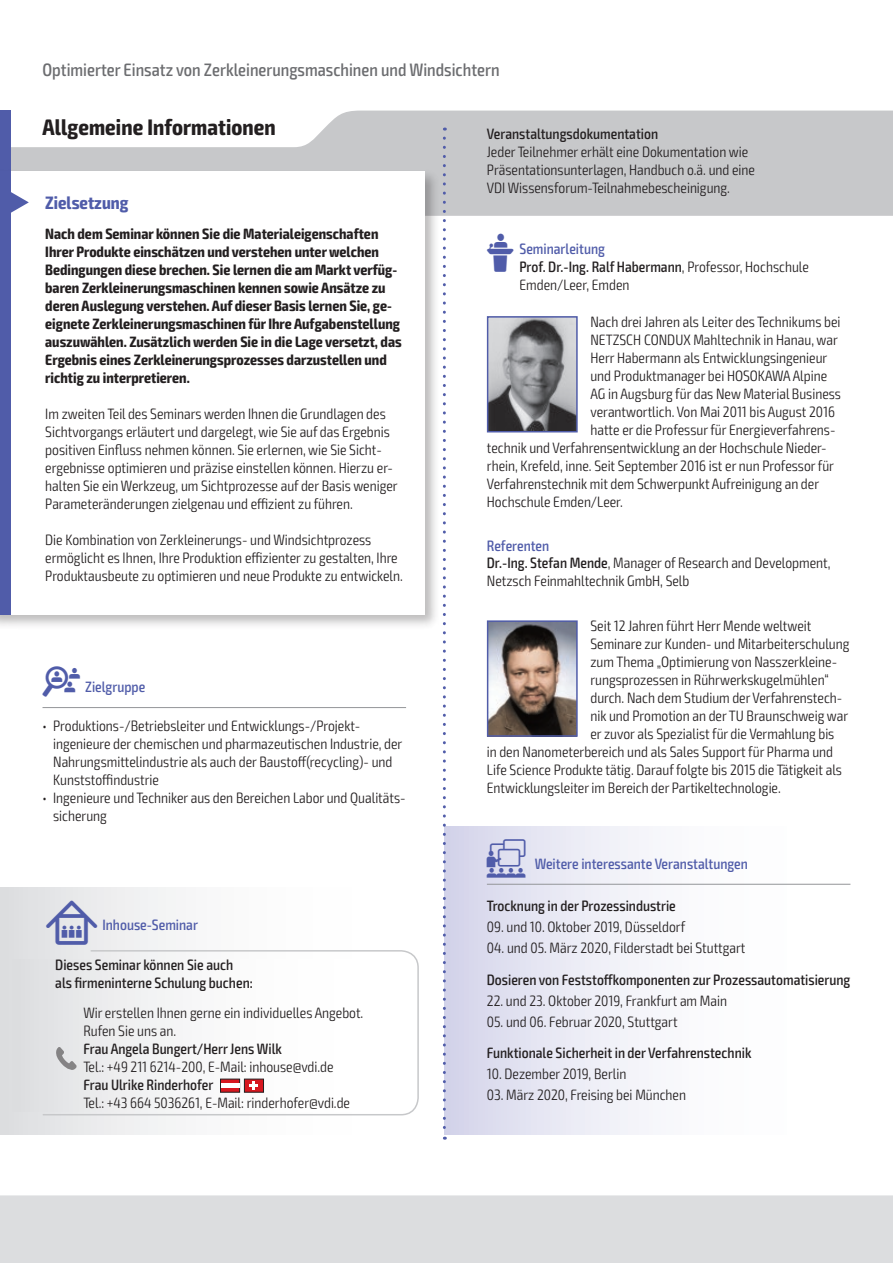
<style>
.page{position:relative;width:893px;height:1263px;background:#fff}
.page>*{position:absolute;margin:0;border:0;box-sizing:border-box;transform-origin:0 0}
.t1{font:700 condensed 22.5px "Exo 2";letter-spacing:.005em;color:#231f20}
.t2{font:500 condensed 18px "Exo 2";color:#6c6d70}
.t3{font:700 condensed 18px "Exo 2";color:#505ca9}
.t4{font:300 condensed 15px/18px "Exo 2";color:#231f20}
.t5{font:700 condensed 15px/18px "Exo 2";color:#231f20}
.t6{font:500 condensed 15px/18px "Exo 2";color:#231f20}
.t7{font:500 condensed 15px "Exo 2";color:#505ca9}
.s1{font-family:"VDI Iconset S4 A Regular";font-weight:400;font-stretch:normal}
.s2{font-family:"VDI Iconset S4 A Regular";font-weight:400;font-stretch:normal;font-size:15.45px}
.s3{font-weight:500}
.s4{font-family:"VDI Iconset S4 A Regular";font-weight:400;font-stretch:normal;font-size:19.5px}
</style>
<div class="page">
<div style="left:0;top:1195px;width:893px;height:68px;background:#dcdddf"></div>
<svg style="left:11px;top:111px;width:881px;height:105px;fill:#c7c8ca"></svg>
<hr style="left:892px;top:111px;width:1px;height:105px;background:#505ca9">
<div style="left:0;top:111px;width:11px;height:63px;background:#505ca9"></div>
<div style="left:444px;top:827px;width:406px;height:307px;background:linear-gradient(to right,#dadbed,#fff)"></div>
<hr style="left:487px;top:884px;width:363px;height:1px;background:#939598">
<hr style="left:43px;top:707px;width:363px;height:1px;background:#939598">
<div style="left:0;top:168px;width:440px;height:462px;background:#231f20;opacity:.3"></div>
<div style="left:0;top:171px;width:424px;height:444px;background:#fff"></div>
<div style="left:0;top:171px;width:11px;height:444px;background:#505ca9"></div>
<svg style="left:11px;top:192px;width:18px;height:21px"></svg>
<img style="left:490px;top:319px;width:85px;height:110px">
<div style="left:487px;top:316px;width:91px;height:116px;border:2px solid #505ca9"></div>
<img style="left:490px;top:623px;width:85px;height:111px">
<div style="left:487px;top:620px;width:91px;height:117px;border:2px solid #505ca9"></div>
<div style="left:0;top:887px;width:419px;height:247px;background:linear-gradient(to right,#e2e3e5,#fff)"></div>
<svg style="left:42px;top:949px;width:377px;height:167px"></svg>
<div style="left:13px;top:959px;width:382px;height:152px;background:linear-gradient(to right,#e3e3e5,#fff)"></div>
<svg style="left:220px;top:1079px;width:44px;height:13px"></svg>
<div style="left:221px;top:1083px;width:18px;height:5px;background:#fff"></div>
<svg style="left:56px;top:1047px;width:21px;height:23px"></svg>
<svg style="left:443px;top:138px;width:3px;height:1002px"></svg>
<p class="t2" style="left:43px;top:59px;width:459px">Optimierter Einsatz von Zerkleinerungsmaschinen und Windsichtern</p>
<h1 class="t1" style="left:43px;top:113px;width:235px">Allgemeine Informationen</h1>
<p class="t6" style="left:487px;top:125px;width:173px">Veranstaltungsdokumentation</p>
<p class="t4" style="left:487px;top:143px;width:270px">Jeder Teilnehmer erhält eine Dokumentation wie<br>Präsentationsunterlagen, Handbuch o.ä. und eine<br>VDI Wissensforum-Teilnahmebescheinigung.</p>
<p class="t3" style="left:45px;top:192px;width:85px">Zielsetzung</p>
<p class="t5" style="left:45px;top:225px;width:358px">Nach dem Seminar können Sie die Materialeigenschaften Ihrer Produkte einschätzen und verstehen unter welchen Bedingungen diese brechen. Sie lernen die am Markt verfüg&shy;baren Zerkleinerungsmaschinen kennen sowie Ansätze zu deren Auslegung verstehen. Auf dieser Basis lernen Sie, ge&shy;eignete Zerkleinerungsmaschinen für Ihre Aufgabenstellung auszuwählen. Zusätzlich werden Sie in die Lage versetzt, das Ergebnis eines Zerkleinerungsprozesses darzustellen und richtig zu interpretieren.</p>
<p class="t4" style="left:45px;top:405px;width:354px">Im zweiten Teil des Seminars werden Ihnen die Grundlagen des Sichtvorgangs erläutert und dargelegt, wie Sie auf das Ergebnis positiven Einfluss nehmen können. Sie erlernen, wie Sie Sicht&shy;ergebnisse optimieren und präzise einstellen können. Hierzu er&shy;halten Sie ein Werkzeug, um Sichtprozesse auf der Basis weniger Parameteränderungen zielgenau und effizient zu führen.</p>
<p class="t4" style="left:45px;top:531px;width:359px">Die Kombination von Zerkleinerungs- und Windsichtprozess ermöglicht es Ihnen, Ihre Produktion effizienter zu gestalten, Ihre<br>Produktausbeute zu optimieren und neue Produkte zu entwickeln.</p>
<p class="t7" style="left:43px;top:678px;width:104px"><span class="s1">Z</span> Zielgruppe</p>
<p class="t4" style="left:53px;top:717px;width:351px;text-indent:-11px">• Produktions-/Betriebsleiter und Entwicklungs-/Projekt&shy;ingenieure der chemischen und pharmazeutischen Industrie, der Nahrungsmittelindustrie als auch der Baustoff(recycling)- und Kunststoffindustrie</p>
<p class="t4" style="left:53px;top:789px;width:354px;text-indent:-11px">• Ingenieure und Techniker aus den Bereichen Labor und Qualitäts&shy;sicherung</p>
<p class="t7" style="left:46px;top:916px;width:153px"><span class="s2">I</span> Inhouse-Seminar</p>
<p class="t6" style="left:55px;top:955px;width:199px">Dieses Seminar können Sie auch als firmeninterne Schulung buchen:</p>
<p class="t4" style="left:83px;top:1004px;width:282px">Wir erstellen Ihnen gerne ein individuelles Angebot.<br>Rufen Sie uns an.</p>
<p class="t6" style="left:83px;top:1040px;width:200px">Frau Angela Bungert/Herr Jens Wilk</p>
<p class="t4" style="left:83px;top:1058px;width:252px">Tel.: +49 211 6214-200, E-Mail: inhouse@vdi.de</p>
<p class="t6" style="left:83px;top:1076px;width:132px">Frau Ulrike Rinderhofer</p>
<p class="t4" style="left:83px;top:1094px;width:268px">Tel.: +43 664 5036261, E-Mail: rinderhofer@vdi.de</p>
<p class="t7" style="left:487px;top:240px;width:120px"><span class="s1">L</span> Seminarleitung</p>
<p class="t4" style="left:519px;top:258px;width:291px"><span class="s3">Prof. Dr.-Ing. Ralf Habermann</span>, Professor, Hochschule<br>Emden/Leer, Emden</p>
<p class="t4" style="left:590px;top:313px;width:252px">Nach drei Jahren als Leiter des Technikums bei</p>
<p class="t4" style="left:590px;top:331px;width:249px">NETZSCH CONDUX Mahltechnik in Hanau, war</p>
<p class="t4" style="left:590px;top:349px;width:238px">Herr Habermann als Entwicklungsingenieur</p>
<p class="t4" style="left:590px;top:367px;width:238px">und Produktmanager bei HOSOKAWA Alpine</p>
<p class="t4" style="left:590px;top:385px;width:252px">AG in Augsburg für das New Material Business</p>
<p class="t4" style="left:590px;top:403px;width:246px">verantwortlich. Von Mai 2011 bis August 2016</p>
<p class="t4" style="left:590px;top:421px;width:247px">hatte er die Professur für Energieverfahrens-</p>
<p class="t4" style="left:487px;top:439px;width:341px">technik und Verfahrensentwicklung an der Hochschule Nieder-</p>
<p class="t4" style="left:487px;top:457px;width:349px">rhein, Krefeld, inne. Seit September 2016 ist er nun Professor für</p>
<p class="t4" style="left:487px;top:475px;width:334px">Verfahrenstechnik mit dem Schwerpunkt Aufreinigung an der</p>
<p class="t4" style="left:487px;top:493px;width:138px">Hochschule Emden/Leer.</p>
<p class="t7" style="left:487px;top:536px;width:64px">Referenten</p>
<p class="t4" style="left:487px;top:554px;width:345px"><span class="s3">Dr.-Ing. Stefan Mende</span>, Manager of Research and Development,<br>Netzsch Feinmahltechnik GmbH, Selb</p>
<p class="t4" style="left:590px;top:617px;width:223px">Seit 12 Jahren führt Herr Mende weltweit</p>
<p class="t4" style="left:590px;top:635px;width:261px">Seminare zur Kunden- und Mitarbeiterschulung</p>
<p class="t4" style="left:590px;top:653px;width:248px">zum Thema „Optimierung von Nasszerkleine-</p>
<p class="t4" style="left:590px;top:671px;width:240px">rungsprozessen in Rührwerkskugelmühlen“</p>
<p class="t4" style="left:590px;top:689px;width:253px">durch. Nach dem Studium der Verfahrenstech-</p>
<p class="t4" style="left:590px;top:707px;width:259px">nik und Promotion an der TU Braunschweig war</p>
<p class="t4" style="left:590px;top:725px;width:245px">er zuvor als Spezialist für die Vermahlung bis</p>
<p class="t4" style="left:487px;top:743px;width:348px">in den Nanometerbereich und als Sales Support für Pharma und</p>
<p class="t4" style="left:487px;top:761px;width:357px">Life Science Produkte tätig. Darauf folgte bis 2015 die Tätigkeit als</p>
<p class="t4" style="left:487px;top:779px;width:295px">Entwicklungsleiter im Bereich der Partikeltechnologie.</p>
<p class="t7" style="left:487px;top:855px;width:263px"><span class="s4">W</span> Weitere interessante Veranstaltungen</p>
<p class="t6" style="left:487px;top:897px;width:190px">Trocknung in der Prozessindustrie</p>
<p class="t4" style="left:487px;top:918px;width:200px">09. und 10. Oktober 2019, Düsseldorf</p>
<p class="t4" style="left:487px;top:939px;width:260px">04. und 05. März 2020, Filderstadt bei Stuttgart</p>
<p class="t6" style="left:487px;top:971px;width:365px">Dosieren von Feststoffkomponenten zur Prozessautomatisierung</p>
<p class="t4" style="left:487px;top:992px;width:242px">22. und 23. Oktober 2019, Frankfurt am Main</p>
<p class="t4" style="left:487px;top:1013px;width:192px">05. und 06. Februar 2020, Stuttgart</p>
<p class="t6" style="left:487px;top:1044px;width:266px">Funktionale Sicherheit in der Verfahrenstechnik</p>
<p class="t4" style="left:487px;top:1065px;width:141px">10. Dezember 2019, Berlin</p>
<p class="t4" style="left:487px;top:1086px;width:201px">03. März 2020, Freising bei München</p>
</div>
